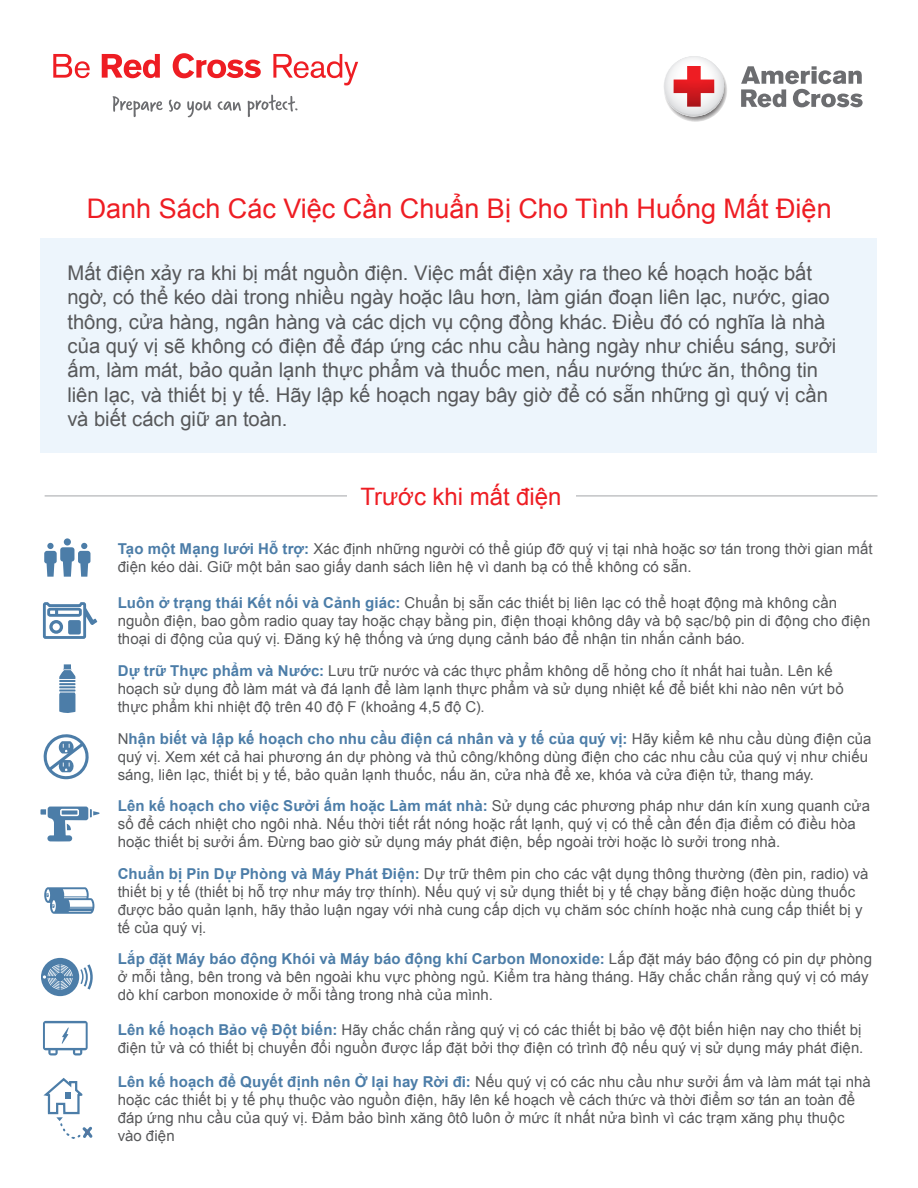
<style>
.page{position:relative;width:918px;height:1188px;background:#fff}
.page>*{position:absolute;margin:0;border:0;box-sizing:border-box;transform-origin:0 0}
.t1{font:27px "Arial";color:#ee1d23}
.t2{font:24px "Arial";color:#ee1d23}
.Large_Text_13_5{font:20.25px/24.3px "Arial";letter-spacing:-.005em;color:#57585a}
.Large_Text_13_5-2{font:15px/18px "Arial";letter-spacing:.005em;color:#57585a}
.s1{font-weight:700;color:#4c7da8}
.s2{font-family:"Akzidenz Grotesk Std"}
</style>
<div class="page">
<div style="left:40px;top:238px;width:838px;height:215px;background:#edf5fc"></div>
<hr style="left:45px;top:496px;width:832px;height:1px;background:#a4a5a9">
<div style="left:347px;top:474px;width:228px;height:44px;background:#fff"></div>
<div style="left:64px;top:538px;width:7px;height:8px;background:#4c7da8;border-radius:50%"></div>
<div style="left:47px;top:543px;width:7px;height:6px;background:#4c7da8;border-radius:50%"></div>
<svg style="left:81px;top:543px;width:6px;height:6px"></svg>
<div style="left:60px;top:547px;width:14px;height:15px;background:#4c7da8;border-radius:3px"></div>
<div style="left:78px;top:551px;width:12px;height:12px;background:#4c7da8;border-radius:3px"></div>
<div style="left:44px;top:551px;width:13px;height:12px;background:#4c7da8;border-radius:3px"></div>
<svg style="left:42px;top:602px;width:55px;height:37px"></svg>
<div style="left:47px;top:608px;width:35px;height:9px;border:3px solid #4c7da8;border-radius:2px"></div>
<svg style="left:59px;top:664px;width:17px;height:49px"></svg>
<svg style="left:44px;top:734px;width:45px;height:45px"></svg>
<svg style="left:40px;top:807px;width:60px;height:34px"></svg>
<div style="left:41px;top:958px;width:38px;height:38px;background:#4c7da8;border-radius:50%"></div>
<svg style="left:80px;top:964px;width:13px;height:26px"></svg>
<svg style="left:43px;top:965px;width:30px;height:25px"></svg>
<svg style="left:43px;top:1021px;width:45px;height:34px"></svg>
<svg style="left:43px;top:1078px;width:50px;height:61px"></svg>
<svg style="left:44px;top:887px;width:50px;height:27px"></svg>
<svg style="left:664px;top:56px;width:63px;height:66px"></svg>
<svg style="left:741px;top:66px;width:122px;height:41px"></svg>
<svg style="left:53px;top:53px;width:305px;height:65px"></svg>
<p class="t1" style="left:87px;top:190px;width:746px">Danh Sách Các Việc Cần Chuẩn Bị Cho Tình Huống Mất Điện</p>
<p class="Large_Text_13_5" style="left:68px;top:261px;width:770px">Mất điện xảy ra khi bị mất nguồn điện. Việc mất điện xảy ra theo kế hoạch hoặc bất ngờ, có thể kéo dài trong nhiều ngày hoặc lâu hơn, làm gián đoạn liên lạc, nước, giao thông, cửa hàng, ngân hàng và các dịch vụ cộng đồng khác. Điều đó có nghĩa là nhà của quý vị sẽ không có điện để đáp ứng các nhu cầu hàng ngày như chiếu sáng, sưởi ấm, làm mát, bảo quản lạnh thực phẩm và thuốc men, nấu nướng thức ăn, thông tin liên lạc, và thiết bị y tế. Hãy lập kế hoạch ngay bây giờ để có sẵn những gì quý vị cần và biết cách giữ an toàn.</p>
<p class="t2" style="left:361px;top:481px;width:203px">Trước khi mất điện</p>
<p class="Large_Text_13_5-2" style="left:118px;top:540px;width:756px"><span class="s1">Tạo một Mạng lưới Hỗ trợ:</span> Xác định những người có thể giúp đỡ quý vị tại nhà hoặc sơ tán trong thời gian mất điện kéo dài. Giữ một bản sao giấy danh sách liên hệ vì danh bạ có thể không có sẵn.</p>
<p class="Large_Text_13_5-2" style="left:118px;top:594px;width:754px"><span class="s1">Luôn ở trạng thái Kết nối và Cảnh giác:</span> Chuẩn bị sẵn các thiết bị liên lạc có thể hoạt động mà không cần nguồn điện, bao gồm radio quay tay hoặc chạy bằng pin, điện thoại không dây và bộ sạc/bộ pin di động cho điện thoại di động của quý vị. Đăng ký hệ thống và ứng dụng cảnh báo để nhận tin nhắn cảnh báo.</p>
<p class="Large_Text_13_5-2" style="left:118px;top:662px;width:728px"><span class="s1">Dự trữ Thực phẩm và Nước:</span> Lưu trữ nước và các thực phẩm không dễ hỏng cho ít nhất hai tuần. Lên kế hoạch sử dụng đồ làm mát và đá lạnh để làm lạnh thực phẩm và sử dụng nhiệt kế để biết khi nào nên vứt bỏ thực phẩm khi nhiệt độ trên 40 độ F (khoảng 4,5 độ C).</p>
<p class="Large_Text_13_5-2" style="left:118px;top:730px;width:755px">N<span class="s1">hận biết và lập kế hoạch cho nhu cầu điện cá nhân và y tế của quý vị:</span> Hãy kiểm kê nhu cầu dùng điện của quý vị. Xem xét cả hai phương án dự phòng và thủ công/không dùng điện cho các nhu cầu của quý vị như chiếu sáng, liên lạc, thiết bị y tế, bảo quản lạnh thuốc, nấu ăn, cửa nhà để xe, khóa và cửa điện tử, thang máy<span class="s2">.</span></p>
<p class="Large_Text_13_5-2" style="left:118px;top:797px;width:754px"><span class="s1">Lên kế hoạch cho việc Sưởi ấm hoặc Làm mát nhà:</span> Sử dụng các phương pháp như dán kín xung quanh cửa sổ để cách nhiệt cho ngôi nhà. Nếu thời tiết rất nóng hoặc rất lạnh, quý vị có thể cần đến địa điểm có điều hòa hoặc thiết bị sưởi ấm. Đừng bao giờ sử dụng máy phát điện, bếp ngoài trời hoặc lò sưởi trong nhà.</p>
<p class="Large_Text_13_5-2" style="left:118px;top:865px;width:752px"><span class="s1">Chuẩn bị Pin Dự Phòng và Máy Phát Điện:</span> Dự trữ thêm pin cho các vật dụng thông thường (đèn pin, radio) và thiết bị y tế (thiết bị hỗ trợ như máy trợ thính). Nếu quý vị sử dụng thiết bị y tế chạy bằng điện hoặc dùng thuốc được bảo quản lạnh, hãy thảo luận ngay với nhà cung cấp dịch vụ chăm sóc chính hoặc nhà cung cấp thiết bị y tế của quý vị.</p>
<p class="Large_Text_13_5-2" style="left:118px;top:950px;width:756px"><span class="s1">Lắp đặt Máy báo động Khói và Máy báo động khí Carbon Monoxide:</span> Lắp đặt máy báo động có pin dự phòng ở mỗi tầng, bên trong và bên ngoài khu vực phòng ngủ. Kiểm tra hàng tháng. Hãy chắc chắn rằng quý vị có máy dò khí carbon monoxide ở mỗi tầng trong nhà của mình.</p>
<p class="Large_Text_13_5-2" style="left:118px;top:1021px;width:747px"><span class="s1">Lên kế hoạch Bảo vệ Đột biến:</span> Hãy chắc chắn rằng quý vị có các thiết bị bảo vệ đột biến hiện nay cho thiết bị điện tử và có thiết bị chuyển đổi nguồn được lắp đặt bởi thợ điện có trình độ nếu quý vị sử dụng máy phát điện.</p>
<p class="Large_Text_13_5-2" style="left:118px;top:1073px;width:754px"><span class="s1">Lên kế hoạch để Quyết định nên Ở lại hay Rời đi:</span> Nếu quý vị có các nhu cầu như sưởi ấm và làm mát tại nhà hoặc các thiết bị y tế phụ thuộc vào nguồn điện, hãy lên kế hoạch về cách thức và thời điểm sơ tán an toàn để đáp ứng nhu cầu của quý vị. Đảm bảo bình xăng ôtô luôn ở mức ít nhất nửa bình vì các trạm xăng phụ thuộc vào điện</p>
</div>
